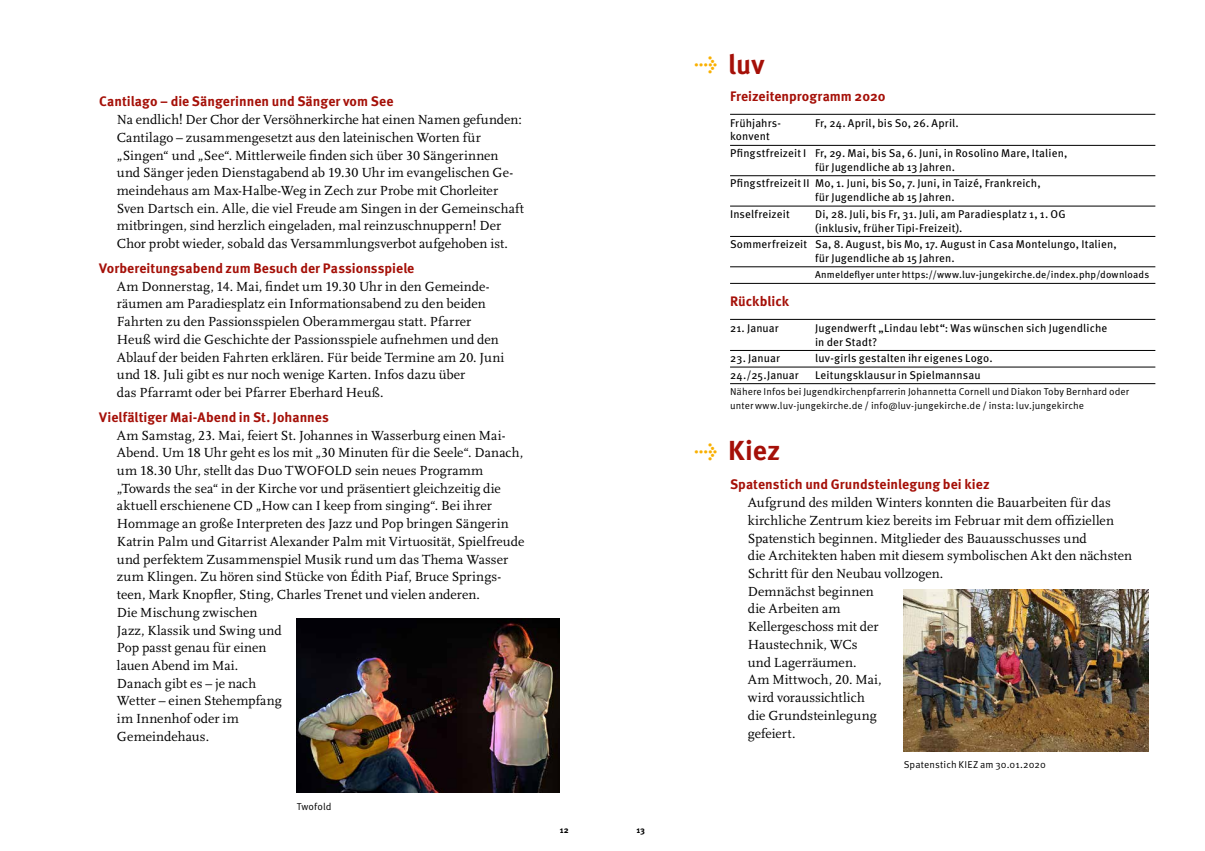
<style>
.page{position:relative;width:1205px;height:851px;background:#fff}
.page>*{position:absolute;margin:0;border:0;box-sizing:border-box;transform-origin:0 0}
.t1{font:700 27.5px "Meta Pro";letter-spacing:.005em;color:#a51008}
.t2{font:13.75px/17.8px "Scala LF";letter-spacing:.005em;color:#000}
.t3{font:700 13.75px "Meta Pro";color:#a51008}
.t4{font:11.25px/13.8px "Meta Pro";letter-spacing:.01em;color:#000}
.t5{font:10px/13.8px "Meta Pro";letter-spacing:.01em;color:#000}
.t6{font:10px "Meta Pro";letter-spacing:.015em;color:#000}
.t7{font:700 8.75px "Meta Pro";color:#000}
.s1{font-size:18.75px;color:#f9b000}
</style>
<div class="page">
<img style="left:297px;top:618px;width:263px;height:174px">
<hr style="left:730px;top:114px;width:425px;height:1px;background:#000">
<hr style="left:730px;top:145px;width:425px;height:1px;background:#000">
<hr style="left:730px;top:175px;width:425px;height:1px;background:#000">
<hr style="left:730px;top:206px;width:425px;height:1px;background:#000">
<hr style="left:730px;top:236px;width:425px;height:1px;background:#000">
<hr style="left:730px;top:266px;width:425px;height:1px;background:#000">
<hr style="left:730px;top:283px;width:425px;height:1px;background:#000">
<hr style="left:730px;top:319px;width:425px;height:1px;background:#000">
<hr style="left:730px;top:350px;width:425px;height:1px;background:#000">
<hr style="left:730px;top:367px;width:425px;height:1px;background:#000">
<hr style="left:730px;top:383px;width:425px;height:1px;background:#000">
<img style="left:904px;top:589px;width:245px;height:162px">
<p class="t3" style="left:99px;top:93px;width:296px">Cantilago – die Sängerinnen und Sänger vom See</p>
<p class="t2" style="left:117px;top:111px;width:409px">Na endlich! Der Chor der Versöhnerkirche hat einen Namen gefunden:<br>Cantilago – zusammengesetzt aus den lateinischen Worten für „Singen“ und „See“. Mittlerweile finden sich über 30 Sängerinnen und Sänger jeden Dienstagabend ab 19.30 Uhr im evangelischen Ge&shy;meindehaus am Max-Halbe-Weg in Zech zur Probe mit Chorleiter Sven Dartsch ein. Alle, die viel Freude am Singen in der Gemeinschaft mitbringen, sind herzlich eingeladen, mal reinzuschnuppern! Der Chor probt wieder, sobald das Versammlungsverbot aufgehoben ist.</p>
<p class="t3" style="left:99px;top:259px;width:317px">Vorbereitungsabend zum Besuch der Passionsspiele</p>
<p class="t2" style="left:117px;top:277px;width:389px">Am Donnerstag, 14. Mai, findet um 19.30 Uhr in den Gemeinde&shy;räumen am Paradiesplatz ein Informationsabend zu den beiden Fahrten zu den Passionsspielen Oberammergau statt. Pfarrer Heuß wird die Geschichte der Passionsspiele aufnehmen und den Ablauf der beiden Fahrten erklären. Für beide Termine am 20. Juni und 18. Juli gibt es nur noch wenige Karten. Infos dazu über<br>das Pfarramt oder bei Pfarrer Eberhard Heuß.</p>
<p class="t3" style="left:99px;top:408px;width:231px">Vielfältiger Mai-Abend in St. Johannes</p>
<p class="t2" style="left:117px;top:426px;width:409px">Am Samstag, 23. Mai, feiert St. Johannes in Wasserburg einen Mai-Abend. Um 18 Uhr geht es los mit „30 Minuten für die Seele“. Danach, um 18.30 Uhr, stellt das Duo TWOFOLD sein neues Programm „Towards the sea“ in der Kirche vor und präsentiert gleichzeitig die aktuell erschienene CD „How can I keep from singing“. Bei ihrer Hommage an große Interpreten des Jazz und Pop bringen Sängerin Katrin Palm und Gitarrist Alexander Palm mit Virtuosität, Spielfreude und perfektem Zusammenspiel Musik rund um das Thema Wasser zum Klingen. Zu hören sind Stücke von Édith Piaf, Bruce Springs&shy;teen, Mark Knopfler, Sting, Charles Trenet und vielen anderen.<br>Die Mischung zwischen<br>Jazz, Klassik und Swing und<br>Pop passt genau für einen<br>lauen Abend im Mai.<br>Danach gibt es – je nach<br>Wetter – einen Stehempfang<br>im Innenhof oder im<br>Gemeindehaus.</p>
<p class="t5" style="left:297px;top:800px;width:36px">Twofold</p>
<p class="t7" style="left:560px;top:824px;width:10px">12</p>
<p class="t7" style="left:636px;top:824px;width:10px">13</p>
<h1 class="t1" style="left:694px;top:47px;width:71px"><span class="s1">→</span> luv</h1>
<p class="t3" style="left:730px;top:88px;width:157px">Freizeitenprogramm 2020</p>
<p class="t4" style="left:730px;top:116px;width:52px">Frühjahrs-</p>
<p class="t4" style="left:815px;top:116px;width:145px">Fr, 24. April, bis So, 26. April.</p>
<p class="t4" style="left:730px;top:128px;width:339px;line-height:16.6px">konvent<br>Pfingstfreizeit I Fr, 29. Mai, bis Sa, 6. Juni, in Rosolino Mare, Italien,</p>
<p class="t4" style="left:730px;top:159px;width:312px;line-height:16.6px;text-align:center">für Jugendliche ab 13 Jahren.<br>Pfingstfreizeit II Mo, 1. Juni, bis So, 7. Juni, in Taizé, Frankreich,</p>
<p class="t4" style="left:815px;top:191px;width:141px">für Jugendliche ab 15 Jahren.</p>
<p class="t4" style="left:730px;top:207px;width:61px">Inselfreizeit</p>
<p class="t4" style="left:815px;top:207px;width:252px">Di, 28. Juli, bis Fr, 31. Juli, am Paradiesplatz 1, 1. OG (inklusiv, früher Tipi-Freizeit).</p>
<p class="t4" style="left:815px;top:238px;width:303px;text-indent:-85px">Sommerfreizeit Sa, 8. August, bis Mo, 17. August in Casa Montelungo, Italien, für Jugendliche ab 15 Jahren.</p>
<p class="t6" style="left:815px;top:268px;width:336px">Anmeldeflyer unter https://www.luv-jungekirche.de/index.php/downloads</p>
<p class="t3" style="left:730px;top:292px;width:60px">Rückblick</p>
<p class="t4" style="left:730px;top:321px;width:50px">21. Januar</p>
<p class="t4" style="left:815px;top:321px;width:294px">Jugendwerft „Lindau lebt“: Was wünschen sich Jugendliche in der Stadt?</p>
<p class="t4" style="left:730px;top:351px;width:51px">23. Januar</p>
<p class="t4" style="left:815px;top:351px;width:179px">luv-girls gestalten ihr eigenes Logo.</p>
<p class="t4" style="left:730px;top:368px;width:70px">24./25.Januar</p>
<p class="t4" style="left:815px;top:368px;width:167px">Leitungsklausur in Spielmannsau</p>
<p class="t5" style="left:730px;top:385px;width:400px">Nähere Infos bei Jugendkirchenpfarrerin Johannetta Cornell und Diakon Toby Bernhard oder unter www.luv-jungekirche.de / info@luv-jungekirche.de / insta: luv.jungekirche</p>
<h1 class="t1" style="left:694px;top:433px;width:87px"><span class="s1">→</span> Kiez</h1>
<p class="t3" style="left:730px;top:476px;width:261px">Spatenstich und Grundsteinlegung bei kiez</p>
<p class="t2" style="left:748px;top:494px;width:386px">Aufgrund des milden Winters konnten die Bauarbeiten für das kirchliche Zentrum kiez bereits im Februar mit dem offiziellen<br>Spatenstich beginnen. Mitglieder des Bauausschusses und<br>die Architekten haben mit diesem symbolischen Akt den nächsten<br>Schritt für den Neubau vollzogen.<br>Demnächst beginnen<br>die Arbeiten am<br>Kellergeschoss mit der<br>Haustechnik, WCs<br>und Lagerräumen.<br>Am Mittwoch, 20. Mai,<br>wird voraussichtlich<br>die Grundsteinlegung<br>gefeiert.</p>
<p class="t5" style="left:904px;top:758px;width:144px">Spatenstich KIEZ am 30.01.2020</p>
</div>
